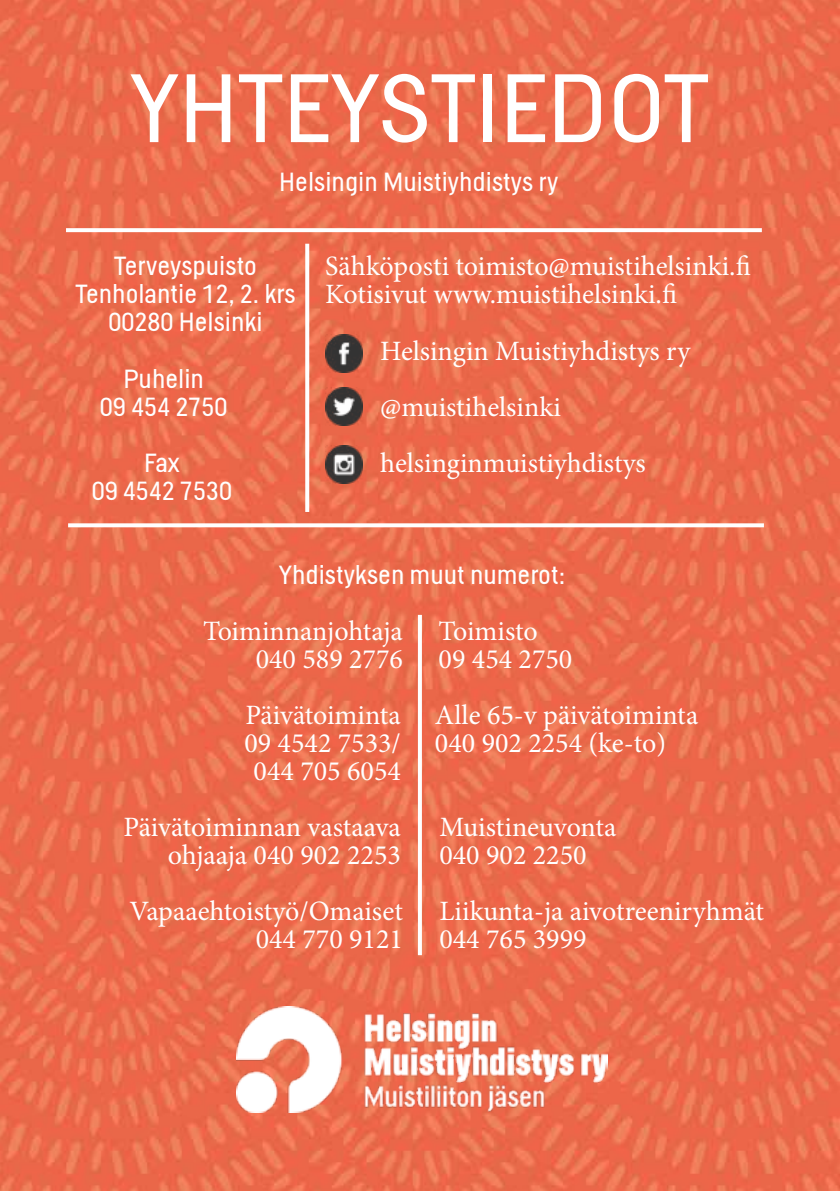
<style>
.page{position:relative;width:840px;height:1191px;background:#fff}
.page>*{position:absolute;margin:0;border:0;box-sizing:border-box;transform-origin:0 0}
.t1{font:96px "Helsinki";color:#fff}
.t2{font:28px/28px "Minion Pro";color:#fff}
.t3{font:26px/28px "Helsinki";color:#fff;text-align:center}
</style>
<div class="page">
<img style="left:0;top:0;width:839px;height:1191px">
<img style="left:236px;top:1007px;width:371px;height:105px">
<svg style="left:68px;top:523px;width:695px;height:4px"></svg>
<svg style="left:66px;top:228px;width:695px;height:4px"></svg>
<svg style="left:305px;top:244px;width:4px;height:268px"></svg>
<svg style="left:417px;top:615px;width:4px;height:340px"></svg>
<img style="left:325px;top:446px;width:37px;height:37px">
<img style="left:325px;top:334px;width:37px;height:38px">
<img style="left:325px;top:388px;width:37px;height:37px">
<h1 class="t1" style="left:130px;top:50px;width:580px">YHTEYSTIEDOT</h1>
<p class="t3" style="left:279px;top:167px;width:280px">Helsingin Muistiyhdistys ry</p>
<p class="t3" style="left:75px;top:251px;width:221px">Terveyspuisto<br>Tenholantie 12, 2. krs<br>00280 Helsinki</p>
<p class="t3" style="left:100px;top:363px;width:129px">Puhelin<br>09 454 2750</p>
<p class="t3" style="left:92px;top:447px;width:142px">Fax<br>09 4542 7530</p>
<p class="t2" style="left:325px;top:253px;width:427px">Sähköposti toimisto@muistihelsinki.fi<br>Kotisivut www.muistihelsinki.fi</p>
<p class="t2" style="left:380px;top:323px;width:311px;line-height:56px">Helsingin Muistiyhdistys ry @muistihelsinki helsinginmuistiyhdistys</p>
<p class="t3" style="left:278px;top:559px;width:288px">Yhdistyksen muut numerot:</p>
<p class="t2" style="left:203px;top:617px;width:201px;text-align:right">Toiminnanjohtaja<br>040 589 2776</p>
<p class="t2" style="left:438px;top:617px;width:135px">Toimisto<br>09 454 2750</p>
<p class="t2" style="left:244px;top:701px;width:158px;text-align:center">Päivätoiminta<br>09 4542 7533/<br>044 705 6054</p>
<p class="t2" style="left:434px;top:701px;width:265px">Alle 65-v päivätoiminta<br>040 902 2254 (ke-to)</p>
<p class="t2" style="left:439px;top:813px;width:178px">Muistineuvonta<br>040 902 2250</p>
<p class="t2" style="left:123px;top:813px;width:279px;text-align:right">Päivätoiminnan vastaava ohjaaja 040 902 2253</p>
<p class="t2" style="left:129px;top:897px;width:275px;text-align:right">Vapaaehtoistyö/Omaiset<br>044 770 9121</p>
<p class="t2" style="left:439px;top:897px;width:326px">Liikunta-ja aivotreeniryhmät<br>044 765 3999</p>
</div>
